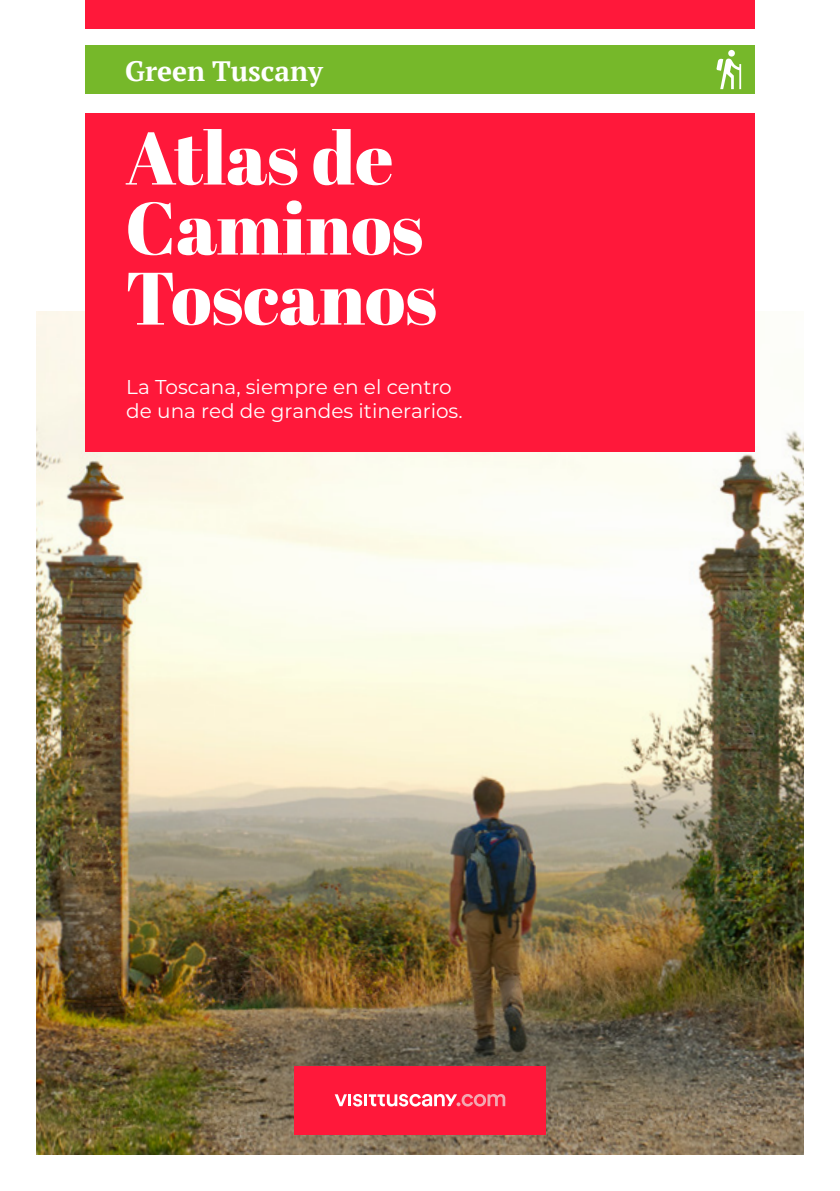
<style>
.page{position:relative;width:840px;height:1191px;background:#fff}
.page>*{position:absolute;margin:0;border:0;box-sizing:border-box;transform-origin:0 0}
.t1{font:74px/70px "Abril Fatface";color:#fff}
.t2{font:700 28px "PT Serif";color:#fff}
.t3{font:20px/24px "Montserrat";color:#fff}
</style>
<div class="page">
<div style="left:85px;top:45px;width:669px;height:49px;background:#76b82a"></div>
<img style="left:37px;top:312px;width:765px;height:842px">
<div style="left:85px;top:113px;width:669px;height:339px;background:#ff183a"></div>
<div style="left:85px;top:0;width:669px;height:28px;background:#ff183a"></div>
<svg style="left:716px;top:50px;width:24px;height:39px"></svg>
<div style="left:294px;top:1066px;width:251px;height:68px;background:#ff183a"></div>
<svg style="left:334px;top:1094px;width:171px;height:12px"></svg>
<h2 class="t2" style="left:125px;top:52px;width:199px">Green Tuscany</h2>
<h1 class="t1" style="left:125px;top:121px;width:313px">Atlas de<br>Caminos<br>Toscanos</h1>
<h2 class="t3" style="left:126px;top:374px;width:338px">La Toscana, siempre en el centro de una red de grandes itinerarios.</h2>
</div>
